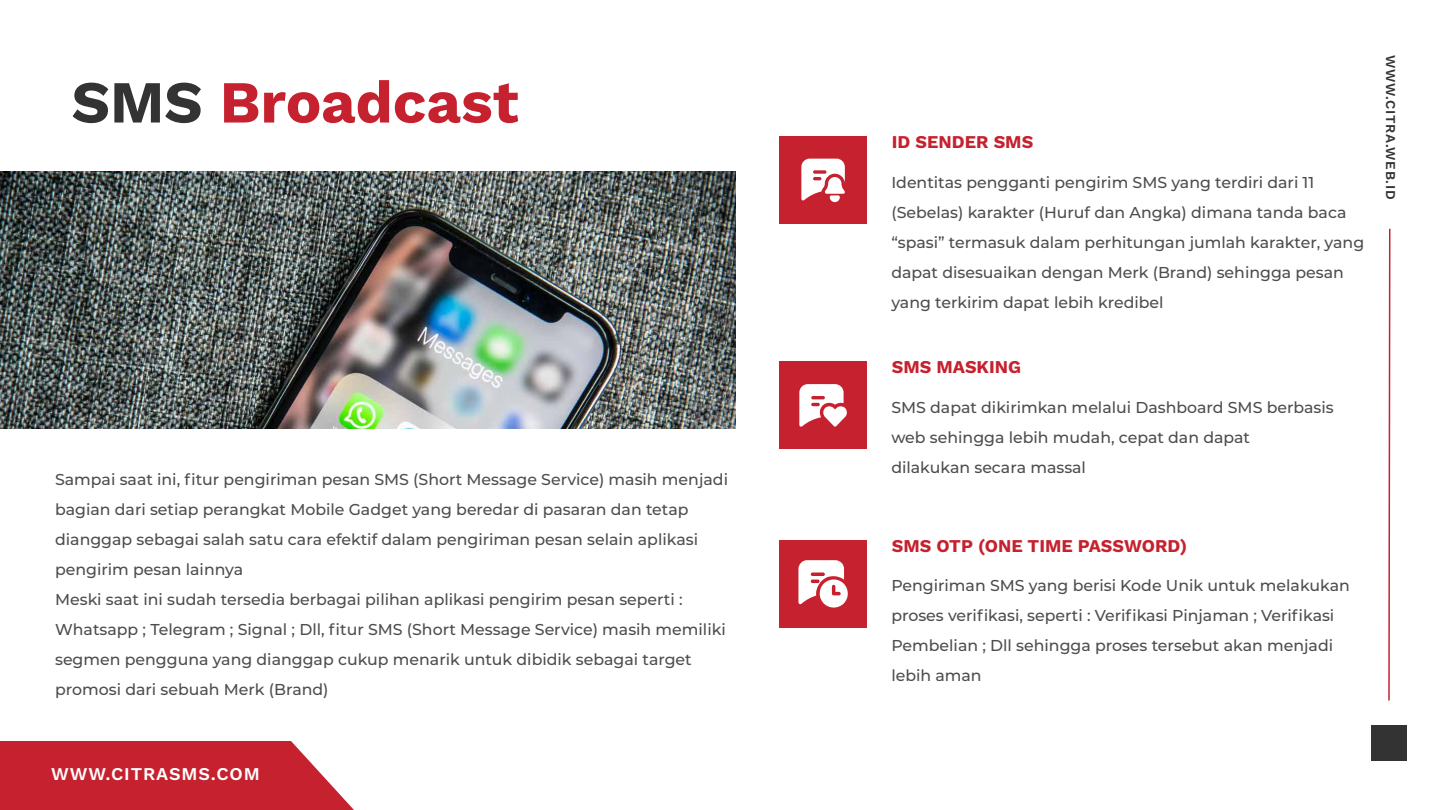
<style>
.page{position:relative;width:1440px;height:810px;background:#fff}
.page>*{position:absolute;margin:0;border:0;box-sizing:border-box;transform-origin:0 0}
.t1{font:700 59.55px "Work Sans";color:#c6212e}
.t2{font:700 18px "Work Sans";color:#c6212e}
.t3{font:600 18px "Work Sans";letter-spacing:.05em;color:#fff}
.t4{font:500 15.75px/30px "Montserrat";color:#4d4d4d}
.t5{font:600 13.5px "Work Sans";letter-spacing:.05em;color:#333}
.s1{color:#333}
</style>
<div class="page">
<svg style="left:0;top:741px;width:354px;height:69px;background:#ca333f"></svg>
<div style="left:1372px;top:725px;width:35px;height:35px;background:#333"></div>
<svg style="left:1388px;top:228px;width:3px;height:473px"></svg>
<div style="left:779px;top:136px;width:88px;height:88px;background:#c6212e"></div>
<div style="left:779px;top:362px;width:88px;height:87px;background:#c6212e"></div>
<div style="left:779px;top:540px;width:88px;height:88px;background:#c6212e"></div>
<img style="left:0;top:172px;width:736px;height:256px">
<svg style="left:801px;top:159px;width:44px;height:43px"></svg>
<svg style="left:799px;top:384px;width:48px;height:43px"></svg>
<svg style="left:798px;top:560px;width:50px;height:48px"></svg>
<h1 class="t1" style="left:72px;top:57px;width:449px"><span class="s1">SMS</span> Broadcast</h1>
<p class="t4" style="left:55px;top:463px;width:674px">Sampai saat ini, fitur pengiriman pesan SMS (Short Message Service) masih menjadi bagian dari setiap perangkat Mobile Gadget yang beredar di pasaran dan tetap dianggap sebagai salah satu cara efektif dalam pengiriman pesan selain aplikasi pengirim pesan lainnya<br>Meski saat ini sudah tersedia berbagai pilihan aplikasi pengirim pesan seperti :<br>Whatsapp ; Telegram ; Signal ; Dll, fitur SMS (Short Message Service) masih memiliki segmen pengguna yang dianggap cukup menarik untuk dibidik sebagai target promosi dari sebuah Merk (Brand)</p>
<p class="t3" style="left:51px;top:760px;width:210px">WWW.CITRASMS.COM</p>
<p class="t2" style="left:892px;top:128px;width:143px">ID SENDER SMS</p>
<p class="t4" style="left:891px;top:166px;width:474px">Identitas pengganti pengirim SMS yang terdiri dari 11 (Sebelas) karakter (Huruf dan Angka) dimana tanda baca “spasi” termasuk dalam perhitungan jumlah karakter, yang dapat disesuaikan dengan Merk (Brand) sehingga pesan yang terkirim dapat lebih kredibel</p>
<p class="t2" style="left:892px;top:353px;width:131px">SMS MASKING</p>
<p class="t4" style="left:891px;top:391px;width:444px">SMS dapat dikirimkan melalui Dashboard SMS berbasis web sehingga lebih mudah, cepat dan dapat<br>dilakukan secara massal</p>
<p class="t5" style="left:1401px;top:55px;width:146px;rotate:90deg">WWW.CITRA.WEB.ID</p>
<p class="t2" style="left:892px;top:532px;width:297px">SMS OTP (ONE TIME PASSWORD)</p>
<p class="t4" style="left:891px;top:570px;width:460px">Pengiriman SMS yang berisi Kode Unik untuk melakukan proses verifikasi, seperti : Verifikasi Pinjaman ; Verifikasi Pembelian ; Dll sehingga proses tersebut akan menjadi lebih aman</p>
</div>
